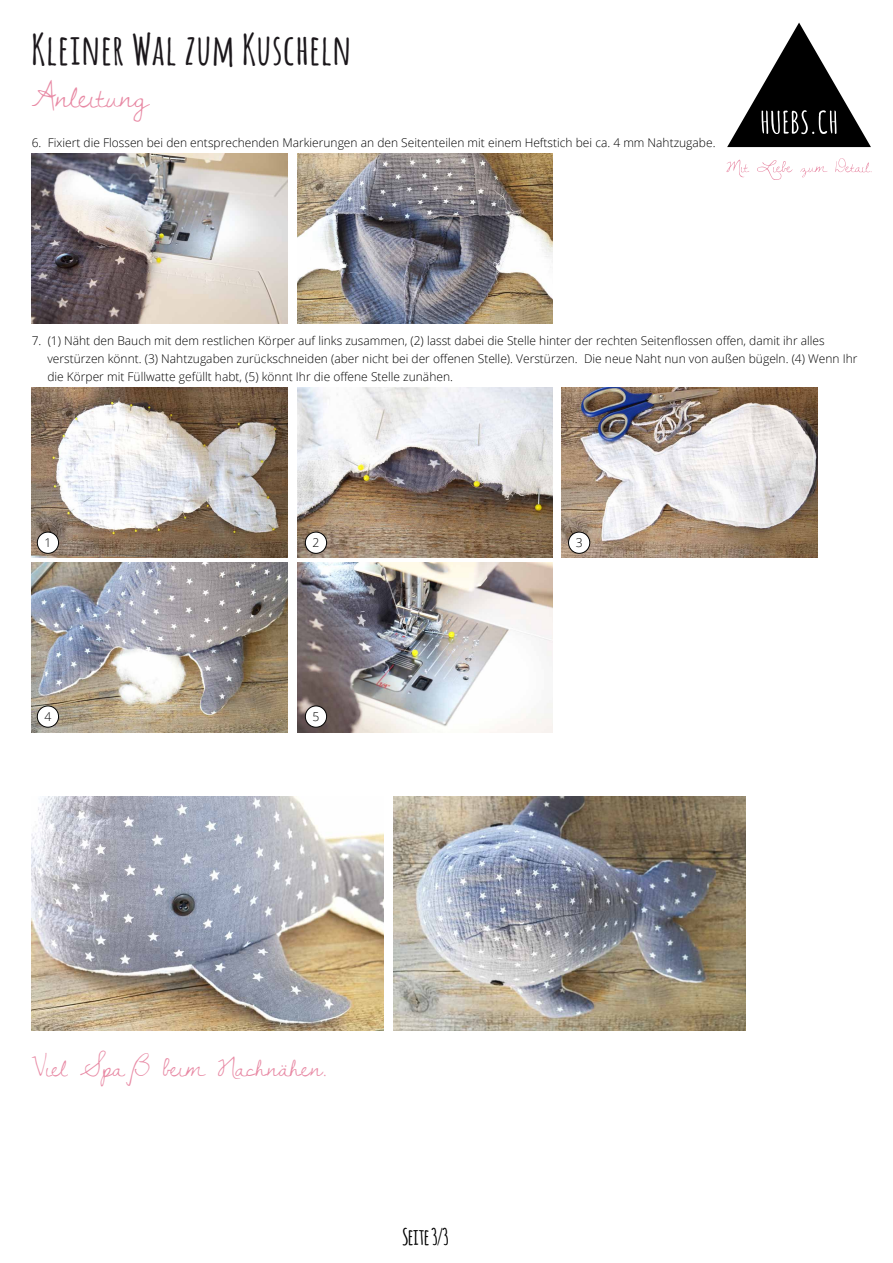
<style>
.page{position:relative;width:893px;height:1263px;background:#fff}
.page>*{position:absolute;margin:0;border:0;box-sizing:border-box;transform-origin:0 0}
.t1{font:700 42px "Amatic";letter-spacing:.05em;color:#1b171b}
.t2{font:36px "Dawningofa New Day";color:#e889a4}
.t3{font:28.5px "Dawningofa New Day";color:#e889a4}
.t4{font:700 22.5px "Amatic";color:#000}
.t5{font:300 12.15px "Open Sans";color:#000}
.t6{font:300 12px/18px "Open Sans";color:#000}
</style>
<div class="page">
<img style="left:297px;top:562px;width:256px;height:170px">
<img style="left:32px;top:562px;width:255px;height:170px">
<img style="left:562px;top:387px;width:255px;height:170px">
<img style="left:297px;top:387px;width:256px;height:170px">
<img style="left:32px;top:387px;width:255px;height:170px">
<svg style="left:727px;top:160px;width:22px;height:17px"></svg>
<svg style="left:757px;top:160px;width:35px;height:20px"></svg>
<svg style="left:800px;top:166px;width:27px;height:11px"></svg>
<svg style="left:835px;top:158px;width:37px;height:14px"></svg>
<svg style="left:727px;top:23px;width:144px;height:124px"></svg>
<div style="left:37px;top:532px;width:22px;height:21px;background:#fff;border-radius:50%"></div>
<div style="left:37px;top:532px;width:22px;height:21px;border:1px solid #000;border-radius:50%"></div>
<div style="left:305px;top:532px;width:22px;height:21px;background:#fff;border-radius:50%"></div>
<div style="left:305px;top:532px;width:22px;height:21px;border:1px solid #000;border-radius:50%"></div>
<div style="left:37px;top:706px;width:22px;height:21px;background:#fff;border-radius:50%"></div>
<div style="left:37px;top:706px;width:22px;height:21px;border:1px solid #000;border-radius:50%"></div>
<div style="left:305px;top:706px;width:22px;height:21px;background:#fff;border-radius:50%"></div>
<div style="left:305px;top:706px;width:22px;height:21px;border:1px solid #000;border-radius:50%"></div>
<div style="left:568px;top:532px;width:22px;height:21px;background:#fff;border-radius:50%"></div>
<div style="left:568px;top:532px;width:22px;height:21px;border:1px solid #000;border-radius:50%"></div>
<img style="left:297px;top:154px;width:256px;height:170px">
<img style="left:32px;top:154px;width:255px;height:170px">
<img style="left:32px;top:797px;width:351px;height:233px">
<img style="left:394px;top:797px;width:351px;height:233px">
<h1 class="t1" style="left:32px;top:19px;width:320px">Kleiner Wal zum Kuscheln</h1>
<h2 class="t2" style="left:32px;top:66px;width:118px">Anleitung</h2>
<p class="t6" style="left:32px;top:134px;width:685px">6. Fixiert die Flossen bei den entsprechenden Markierungen an den Seitenteilen mit einem Heftstich bei ca. 4 mm Nahtzugabe.</p>
<p class="t6" style="left:47px;top:332px;width:812px;text-indent:-16px">7. (1) Näht den Bauch mit dem restlichen Körper auf links zusammen, (2) lasst dabei die Stelle hinter der rechten Seitenflossen offen, damit ihr alles verstürzen könnt. (3) Nahtzugaben zurückschneiden (aber nicht bei der offenen Stelle). Verstürzen. Die neue Naht nun von außen bügeln. (4) Wenn Ihr die Körper mit Füllwatte gefüllt habt, (5) könnt Ihr die offene Stelle zunähen.</p>
<p class="t5" style="left:44px;top:534px;width:8px">1</p>
<p class="t5" style="left:312px;top:534px;width:8px">2</p>
<p class="t5" style="left:44px;top:708px;width:8px">4</p>
<p class="t5" style="left:312px;top:708px;width:8px">5</p>
<p class="t5" style="left:576px;top:534px;width:8px">3</p>
<h3 class="t3" style="left:32px;top:1044px;width:296px">Viel Spaß beim Nachnähen.</h3>
<h3 class="t4" style="left:402px;top:1220px;width:47px">Seite 3/3</h3>
</div>
